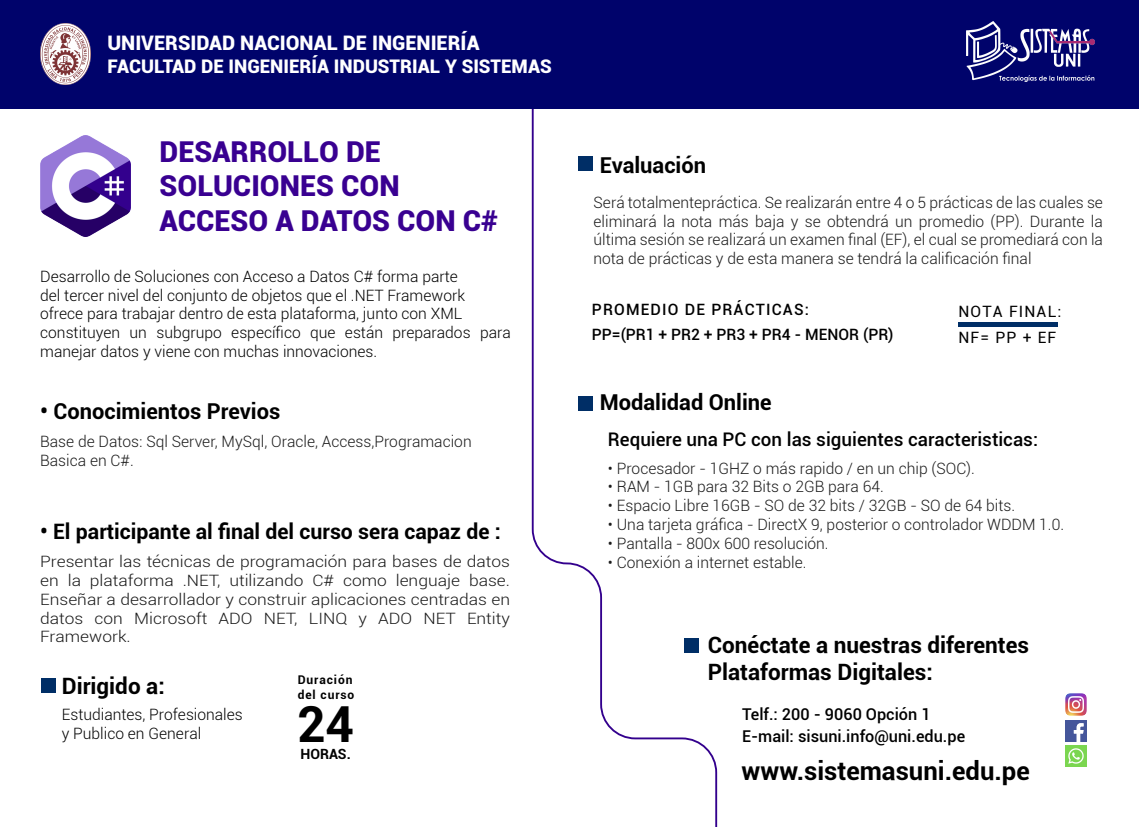
<style>
.page{position:relative;width:1139px;height:827px;background:#fff}
.page>*{position:absolute;margin:0;border:0;box-sizing:border-box;transform-origin:0 0}
.t1{font:700 49.62px "Roboto";color:#000}
.t2{font:900 28.75px/34.5px "Roboto";color:#390091}
.t3{font:700 25.62px "Roboto";color:#000}
.t4{font:700 22.5px/27px "Roboto";color:#000}
.t5{font:700 21.88px "Roboto";color:#000}
.t6{font:700 21.25px "Roboto";color:#000}
.t7{font:900 20px "Roboto";color:#fff}
.t8{font:500 18.75px "Roboto";color:#000}
.t9{font:900 18.75px "Roboto";color:#fff}
.t10{font:500 16.25px/22.6px "Roboto";color:#000}
.t11{font:300 15.62px/18.8px "Roboto";color:#1a1a1a;text-align:justify}
.t12{font:300 15.62px/18.8px "Roboto";color:#000}
.t13{font:300 15.62px/18.8px "Roboto";color:#1a1a1a;text-align:justify;scale:1.11 1}
.t14{font:500 15.62px "Roboto";color:#000}
.t15{font:500 15.62px "Roboto";letter-spacing:.075em;color:#000}
.t16{font:15.62px/26.2px "Roboto";letter-spacing:.075em;color:#000}
.t17{font:700 14.06px "Roboto";color:#000}
.t18{font:700 12px/14.4px "Roboto";letter-spacing:.075em;color:#000}
</style>
<div class="page">
<svg style="left:532px;top:108px;width:185px;height:718px"></svg>
<div style="left:0;top:0;width:1139px;height:108px;background:#00036b"></div>
<div style="left:42px;top:678px;width:14px;height:14px;background:#002e66"></div>
<img style="left:966px;top:22px;width:128px;height:59px">
<img style="left:41px;top:24px;width:49px;height:60px">
<hr style="left:958px;top:322px;width:99px;height:4px;background:#002e66">
<img style="left:1065px;top:745px;width:21px;height:21px">
<img style="left:1065px;top:720px;width:21px;height:20px">
<img style="left:1065px;top:693px;width:21px;height:22px">
<img style="left:40px;top:135px;width:90px;height:101px">
<p class="t7" style="left:107px;top:29px;width:373px">UNIVERSIDAD NACIONAL DE INGENIERÍA</p>
<p class="t9" style="left:107px;top:53px;width:446px">FACULTAD DE INGENIERÍA INDUSTRIAL Y SISTEMAS</p>
<h2 class="t2" style="left:160px;top:133px;width:340px">DESARROLLO DE<br>SOLUCIONES CON<br>ACCESO A DATOS CON C#</h2>
<p class="t12" style="left:40px;top:266px;width:472px">Desarrollo de Soluciones con Acceso a Datos C# forma parte<br>del tercer nivel del conjunto de objetos que el .NET Framework ofrece para trabajar dentro de esta plataforma, junto con XML constituyen un subgrupo específico que están preparados para manejar datos y viene con muchas innovaciones.</p>
<h3 class="t5" style="left:40px;top:395px;width:242px">• Conocimientos Previos</h3>
<p class="t11" style="left:40px;top:431px;width:433px">Base de Datos: Sql Server, MySql, Oracle, Access,Programacion<br>Basica en C#.</p>
<h3 class="t6" style="left:40px;top:516px;width:462px">• El participante al final del curso sera capaz de :</h3>
<p class="t13" style="left:40px;top:551px;width:425px">Presentar las técnicas de programación para bases de datos en la plataforma .NET, utilizando C# como lenguaje base.<br>Enseñar a desarrollador y construir aplicaciones centradas en datos con Microsoft ADO NET, LINQ y ADO NET Entity Framework.</p>
<h3 class="t4" style="left:62px;top:671px;width:104px">Dirigido a:</h3>
<p class="t12" style="left:62px;top:704px;width:183px">Estudiantes, Profesionales y Publico en General</p>
<p class="t18" style="left:298px;top:672px;width:58px">Duración del curso</p>
<h1 class="t1" style="left:297px;top:688px;width:59px">24</h1>
<p class="t17" style="left:300px;top:743px;width:52px">HORAS.</p>
<h3 class="t5" style="left:600px;top:150px;width:108px">Evaluación</h3>
<p class="t11" style="left:593px;top:192px;width:511px">Será totalmentepráctica. Se realizarán entre 4 o 5 prácticas de las cuales se eliminará la nota más baja y se obtendrá un promedio (PP). Durante la última sesión se realizará un examen final (EF), el cual se promediará con la nota de prácticas y de esta manera se tendrá la calificación final</p>
<p class="t15" style="left:592px;top:298px;width:219px">PROMEDIO DE PRÁCTICAS:</p>
<p class="t16" style="left:958px;top:297px;width:104px">NOTA FINAL:<br>NF= PP + EF</p>
<p class="t14" style="left:592px;top:324px;width:303px">PP=(PR1 + PR2 + PR3 + PR4 - MENOR (PR)</p>
<h3 class="t5" style="left:600px;top:386px;width:173px">Modalidad Online</h3>
<p class="t8" style="left:608px;top:425px;width:431px">Requiere una PC con las siguientes caracteristicas:</p>
<p class="t11" style="left:608px;top:458px;width:368px">• Procesador - 1GHZ o más rapido / en un chip (SOC).</p>
<p class="t11" style="left:608px;top:477px;width:277px">• RAM - 1GB para 32 Bits o 2GB para 64.</p>
<p class="t11" style="left:608px;top:495px;width:408px">• Espacio Libre 16GB - SO de 32 bits / 32GB - SO de 64 bits.</p>
<p class="t11" style="left:608px;top:514px;width:457px">• Una tarjeta gráfica - DirectX 9, posterior o controlador WDDM 1.0.</p>
<p class="t11" style="left:608px;top:533px;width:222px">• Pantalla - 800x 600 resolución.</p>
<p class="t11" style="left:608px;top:552px;width:200px">• Conexión a internet estable.</p>
<h3 class="t4" style="left:708px;top:630px;width:323px">Conéctate a nuestras diferentes<br>Plataformas Digitales:</h3>
<p class="t10" style="left:742px;top:701px;width:225px">Telf.: 200 - 9060 Opción 1<br>E-mail: sisuni.info@uni.edu.pe</p>
<h3 class="t3" style="left:741px;top:752px;width:290px">www.sistemasuni.edu.pe</h3>
</div>
